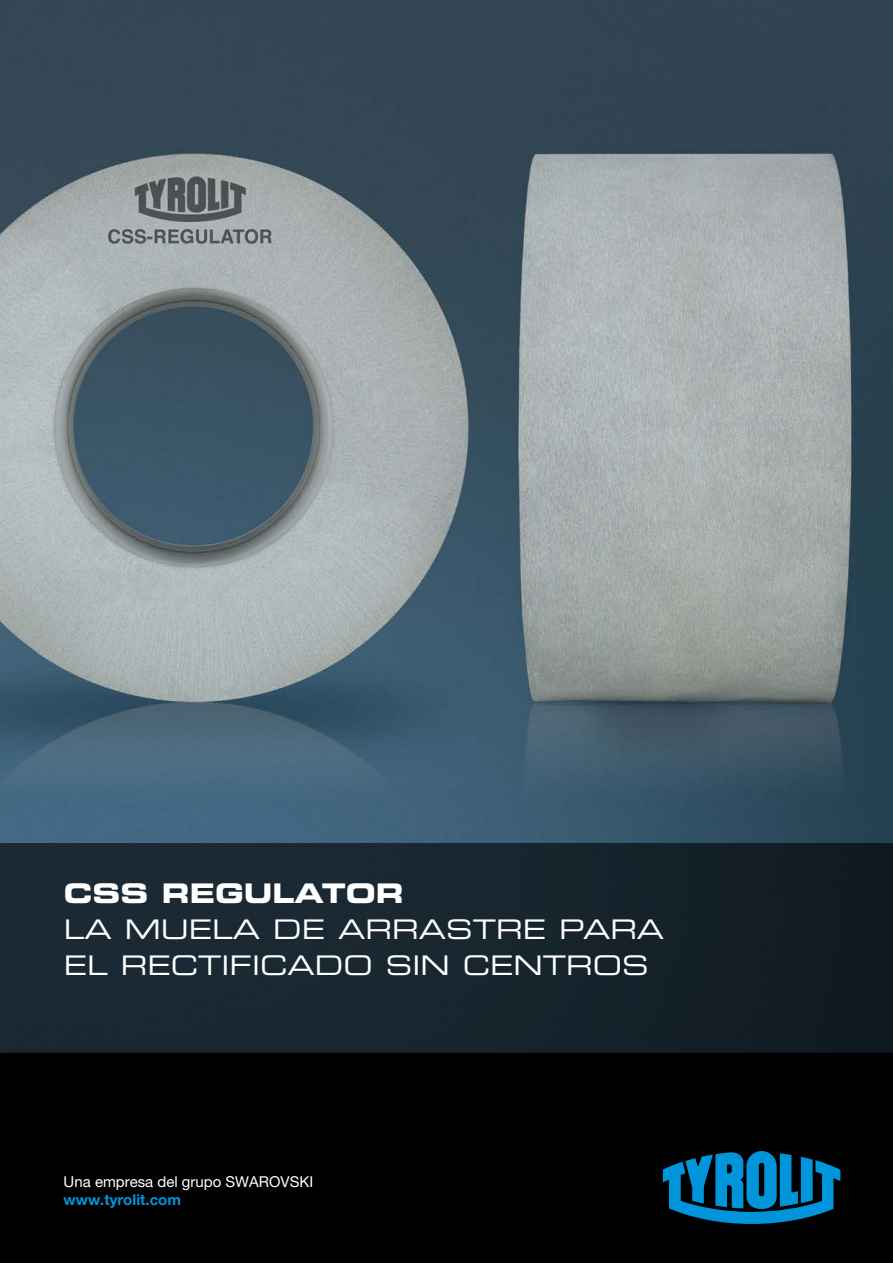
<style>
.page{position:relative;width:893px;height:1263px;background:#fff}
.page>*{position:absolute;margin:0;border:0;box-sizing:border-box;transform-origin:0 0}
.t1{font:27px/36px "Eurostile LT Std Ex 2";color:#fff}
.t2{font:27px "Eurostile LT Std Bold Ex 2";color:#fff}
.t3{font:15px "Helvetica Neue LT Pro";color:#fff}
.t4{font:700 15px "Helvetica Neue LT Pro";color:#0095da}
</style>
<div class="page">
<img style="left:0;top:0;width:893px;height:843px">
<div style="left:0;top:1053px;width:893px;height:210px;background:#000"></div>
<div style="left:0;top:843px;width:893px;height:210px;background:linear-gradient(to right,#1d2c38,#111c23)"></div>
<svg style="left:663px;top:1151px;width:177px;height:73px;background:#005983"></svg>
<p class="t2" style="left:64px;top:874px;width:342px">CSS REGULATOR</p>
<p class="t1" style="left:64px;top:910px;width:602px">LA MUELA DE ARRASTRE PARA<br>EL RECTIFICADO SIN CENTROS</p>
<p class="t3" style="left:64px;top:1172px;width:251px">Una empresa del grupo SWAROVSKI</p>
<p class="t4" style="left:64px;top:1190px;width:119px">www.tyrolit.com</p>
</div>
